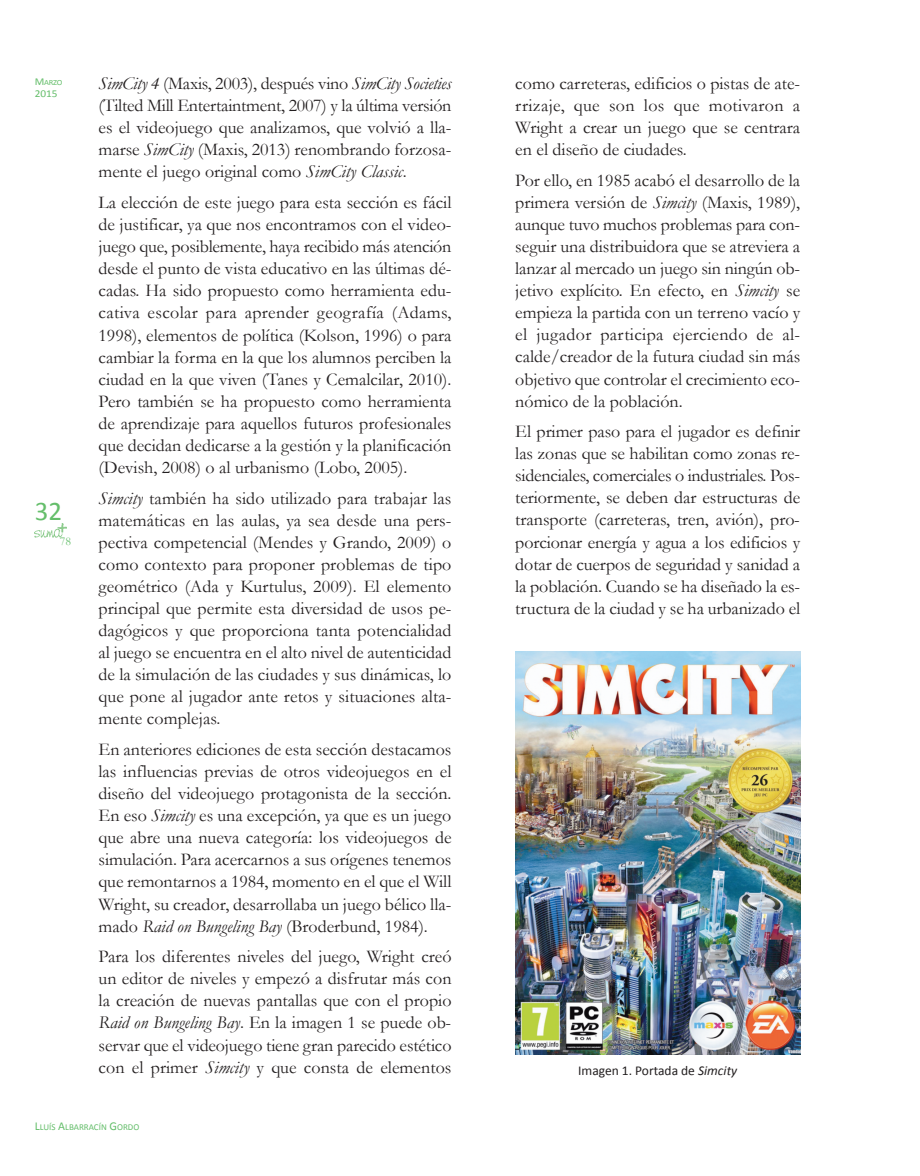
<style>
.page{position:relative;width:920px;height:1176px;background:#fff}
.page>*{position:absolute;margin:0;border:0;box-sizing:border-box;transform-origin:0 0}
.t1{font:27px "Calibri";color:#65be6b}
.t2{font:18px/22px "Garamond";color:#231f20;text-align:justify}
.t3{font:13.5px "Calibri";color:#231f20}
.t4{font:12px "Garamond";color:#65be6b}
.t5{font:10.5px "Calibri";color:#65be6b;scale:1.07 1}
.t6{font:9px "Calibri";color:#65be6b}
.t7{font:7.8px "Calibri";color:#65be6b;scale:1.07 1}
.s1{font-size:10.5px}
.s2{font-style:italic}
.s3{font-size:12px}
</style>
<div class="page">
<img style="left:35px;top:523px;width:32px;height:14px">
<img style="left:515px;top:651px;width:285px;height:403px">
<p class="t7" style="left:35px;top:78px;width:27px"><span class="s1">M</span>ARZO</p>
<p class="t5" style="left:35px;top:87px;width:23px">2015</p>
<h1 class="t1" style="left:35px;top:494px;width:29px">32</h1>
<p class="t4" style="left:60px;top:534px;width:13px">78</p>
<p class="t2" style="left:99px;top:73px;width:354px"><span class="s2">SimCity 4</span> (Maxis, 2003), después vino <span class="s2">SimCity Societies </span>(Tilted Mill Entertaintment, 2007) y la última versión es el videojuego que analizamos, que volvió a lla&shy;marse <span class="s2">SimCity</span> (Maxis, 2013) renombrando forzosa&shy;mente el juego original como <span class="s2">SimCity Classic</span>.</p>
<p class="t2" style="left:99px;top:191px;width:354px">La elección de este juego para esta sección es fácil de justificar, ya que nos encontramos con el video&shy;juego que, posiblemente, haya recibido más atención desde el punto de vista educativo en las últimas dé&shy;cadas. Ha sido propuesto como herramienta edu&shy;cativa escolar para aprender geografía (Adams, 1998), elementos de política (Kolson, 1996) o para cambiar la forma en la que los alumnos perciben la ciudad en la que viven (Tanes y cemalcilar, 2010).<br>Pero también se ha propuesto como herramienta de aprendizaje para aquellos futuros profesionales que decidan dedicarse a la gestión y la planificación (devish, 2008) o al urbanismo (Lobo, 2005).</p>
<p class="t2" style="left:99px;top:487px;width:355px"><span class="s2">Simcity</span> también ha sido utilizado para trabajar las matemáticas en las aulas, ya sea desde una pers&shy;pectiva competencial (Mendes y Grando, 2009) o como contexto para proponer problemas de tipo geométrico (Ada y Kurtulus, 2009). El elemento principal que permite esta diversidad de usos pe&shy;dagógicos y que proporciona tanta potencialidad al juego se encuentra en el alto nivel de autenticidad de la simulación de las ciudades y sus dinámicas, lo que pone al jugador ante retos y situaciones alta&shy;mente complejas.</p>
<p class="t2" style="left:99px;top:738px;width:354px">En anteriores ediciones de esta sección destacamos las influencias previas de otros videojuegos en el diseño del videojuego protagonista de la sección.<br>En eso <span class="s2">Simcity</span> es una excepción, ya que es un juego que abre una nueva categoría: los videojuegos de simulación. Para acercarnos a sus orígenes tenemos que remontarnos a 1984, momento en el que el Will Wright, su creador, desarrollaba un juego bélico lla&shy;mado <span class="s2">Raid on Bungeling Bay</span> (broderbund, 1984).</p>
<p class="t2" style="left:99px;top:945px;width:354px">Para los diferentes niveles del juego, Wright creó un editor de niveles y empezó a disfrutar más con la creación de nuevas pantallas que con el propio <span class="s2">Raid on Bungeling Bay</span>. En la imagen 1 se puede ob&shy;servar que el videojuego tiene gran parecido estético con el primer <span class="s2">Simcity</span> y que consta de elementos</p>
<p class="t6" style="left:35px;top:1121px;width:106px"><span class="s3">L</span>LUÍS <span class="s3">A</span>LBARRACÍN <span class="s3">G</span>ORDO</p>
<p class="t2" style="left:515px;top:73px;width:286px">como carreteras, edificios o pistas de ate&shy;rrizaje, que son los que motivaron a Wright a crear un juego que se centrara en el diseño de ciudades.</p>
<p class="t2" style="left:515px;top:169px;width:286px">Por ello, en 1985 acabó el desarrollo de la primera versión de <span class="s2">Simcity</span> (Maxis, 1989), aunque tuvo muchos problemas para con&shy;seguir una distribuidora que se atreviera a lanzar al mercado un juego sin ningún ob&shy;jetivo explícito. En efecto, en <span class="s2">Simcity</span> se empieza la partida con un terreno vacío y el jugador participa ejerciendo de al&shy;calde/creador de la futura ciudad sin más objetivo que controlar el crecimiento eco&shy;nómico de la población.</p>
<p class="t2" style="left:515px;top:420px;width:286px">El primer paso para el jugador es definir las zonas que se habilitan como zonas re&shy;sidenciales, comerciales o industriales. Pos&shy;teriormente, se deben dar estructuras de transporte (carreteras, tren, avión), pro&shy;porcionar energía y agua a los edificios y dotar de cuerpos de seguridad y sanidad a la población. cuando se ha diseñado la es&shy;tructura de la ciudad y se ha urbanizado el</p>
<p class="t3" style="left:578px;top:1061px;width:161px">IMAGEN 1. PORTADA DE <span class="s2">Simcity</span></p>
</div>
